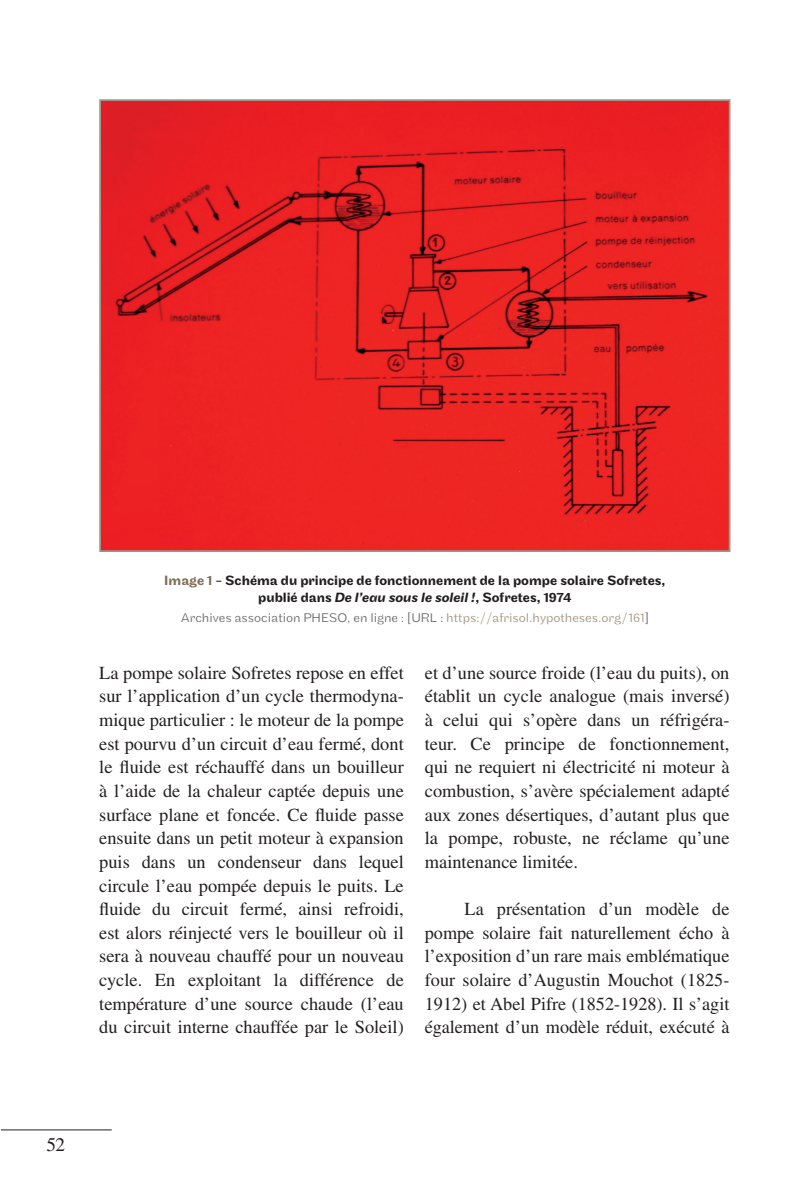
<style>
.page{position:relative;width:794px;height:1191px;background:#fff}
.page>*{position:absolute;margin:0;border:0;box-sizing:border-box;transform-origin:0 0}
.t1{font:19.25px "Times LT Std";color:#231f20}
.t2{font:18.38px/23.6px "Times LT Std";color:#231f20;text-align:justify}
.t3{font:500 14px/17.5px "Maple";color:#231f20;text-align:center}
.t4{font:300 13.12px "Maple";color:#6c6d70}
.s1{color:#806f57}
.s2{font-weight:400}
.s3{font-style:italic}
.s4{color:#a49581}
</style>
<div class="page">
<hr style="left:1px;top:1129px;width:111px;height:1px;background:#231f20">
<img style="left:102px;top:102px;width:625px;height:447px">
<div style="left:99px;top:99px;width:631px;height:453px;border:2px solid #a1948a"></div>
<p class="t3" style="left:164px;top:572px;width:502px"><span class="s1">Image 1</span> <span class="s2">-</span> Schéma du principe de fonctionnement de la pompe solaire Sofretes, publié dans <span class="s3">De l’eau sous le soleil !</span>, Sofretes, 1974</p>
<p class="t4" style="left:181px;top:610px;width:470px">Archives association PHESO, en ligne : [URL : <span class="s4">https://afrisol.hypotheses.org/161</span>]</p>
<p class="t2" style="left:99px;top:660px;width:306px">La pompe solaire Sofretes repose en effet sur l’application d’un cycle thermodyna&shy;mique particulier : le moteur de la pompe est pourvu d’un circuit d’eau fermé, dont le fluide est réchauffé dans un bouilleur à l’aide de la chaleur captée depuis une surface plane et foncée. Ce fluide passe ensuite dans un petit moteur à expansion puis dans un condenseur dans lequel circule l’eau pompée depuis le puits. Le fluide du circuit fermé, ainsi refroidi, est alors réinjecté vers le bouilleur où il sera à nouveau chauffé pour un nouveau cycle. En exploitant la différence de température d’une source chaude (l’eau du circuit interne chauffée par le Soleil)</p>
<p class="t2" style="left:425px;top:661px;width:306px">et d’une source froide (l’eau du puits), on établit un cycle analogue (mais inversé) à celui qui s’opère dans un réfrigéra&shy;teur. Ce principe de fonctionnement, qui ne requiert ni électricité ni moteur à combustion, s’avère spécialement adapté aux zones désertiques, d’autant plus que la pompe, robuste, ne réclame qu’une maintenance limitée.</p>
<p class="t2" style="left:425px;top:897px;width:306px;text-indent:40px">La présentation d’un modèle de pompe solaire fait naturellement écho à l’exposition d’un rare mais emblématique four solaire d’Augustin Mouchot (1825- 1912) et Abel Pifre (1852-1928). Il s’agit également d’un modèle réduit, exécuté à</p>
<p class="t1" style="left:47px;top:1133px;width:20px">52</p>
</div>
